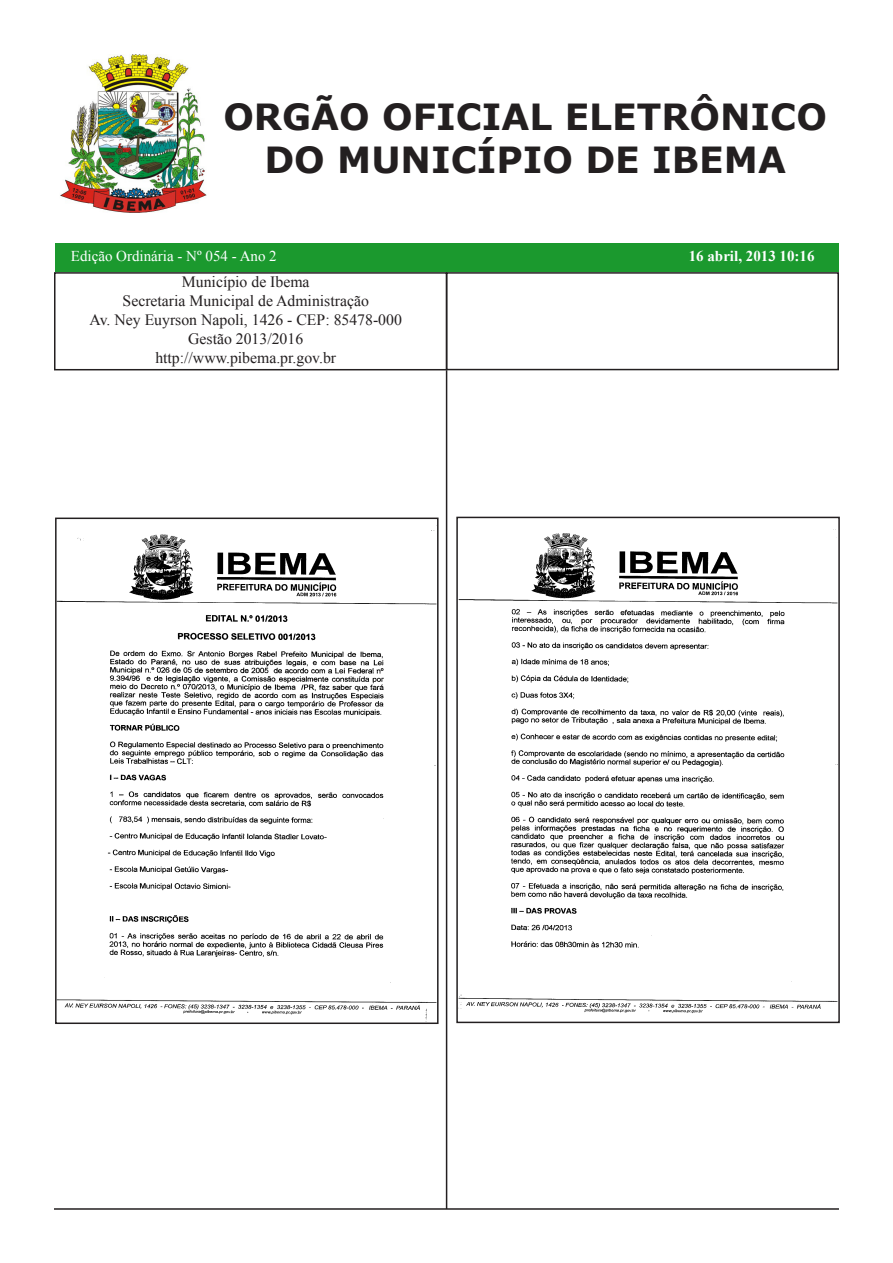
<style>
.page{position:relative;width:893px;height:1263px;background:#fff}
.page>*{position:absolute;margin:0;border:0;box-sizing:border-box;transform-origin:0 0}
.t1{font:700 36px "Verdana";color:#231f20}
.t2{font:15.75px "Times New Roman";color:#231f20}
.t3{font:15px "Times New Roman";color:#fdffff}
.t4{font:700 15px "Times New Roman";color:#feffff}
</style>
<div class="page">
<img style="left:60px;top:54px;width:147px;height:158px">
<div style="left:55px;top:243px;width:783px;height:28px;background:#1b992e"></div>
<div style="left:54px;top:272px;width:393px;height:98px;border:2px solid #231f20"></div>
<div style="left:446px;top:272px;width:393px;height:98px;border:2px solid #231f20"></div>
<hr style="left:446px;top:370px;width:1px;height:839px;background:#231f20">
<hr style="left:54px;top:1208px;width:785px;height:2px;background:#231f20">
<img style="left:58px;top:530px;width:378px;height:490px">
<div style="left:55px;top:518px;width:384px;height:506px;border:2px solid #231f20"></div>
<img style="left:459px;top:529px;width:378px;height:485px">
<div style="left:456px;top:517px;width:384px;height:506px;border:2px solid #231f20"></div>
<p class="t1" style="left:223px;top:91px;width:605px">ORGÃO OFICIAL ELETRÔNICO</p>
<p class="t1" style="left:264px;top:134px;width:523px">DO MUNICÍPIO DE IBEMA</p>
<p class="t3" style="left:71px;top:246px;width:207px">Edição Ordinária - Nº 054 - Ano 2</p>
<p class="t4" style="left:689px;top:245px;width:127px">16 abril, 2013 10:16</p>
<p class="t2" style="left:182px;top:271px;width:129px">Município de Ibema</p>
<p class="t2" style="left:123px;top:290px;width:248px">Secretaria Municipal de Administração</p>
<p class="t2" style="left:90px;top:309px;width:314px">Av. Ney Euyrson Napoli, 1426 - CEP: 85478-000</p>
<p class="t2" style="left:188px;top:328px;width:117px">Gestão 2013/2016</p>
<p class="t2" style="left:155px;top:347px;width:182px">http://www.pibema.pr.gov.br</p>
</div>
